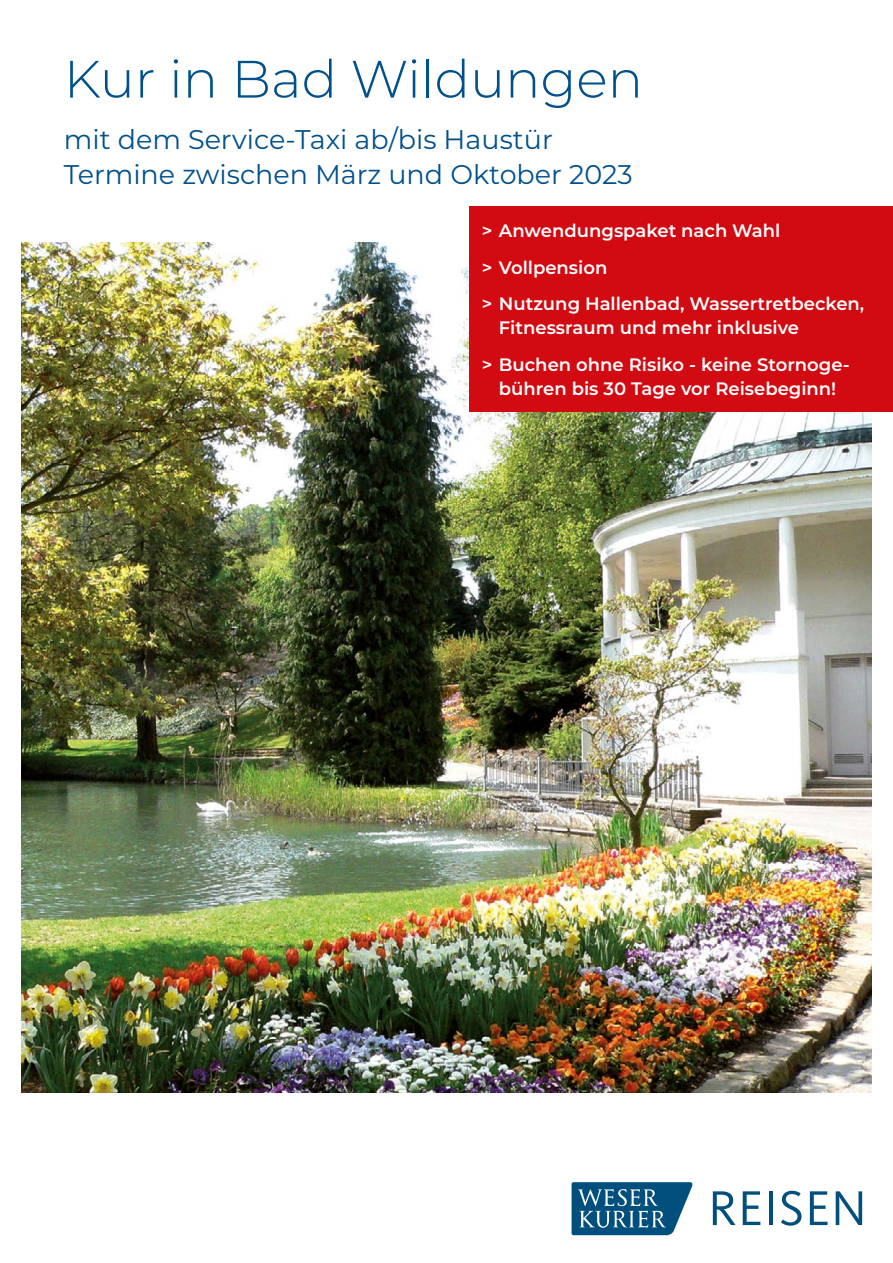
<style>
.page{position:relative;width:893px;height:1263px;background:#fff}
.page>*{position:absolute;margin:0;border:0;box-sizing:border-box;transform-origin:0 0}
.t1{font:300 52.5px "Montserrat";color:#00508c}
.t2{font:27px/34.5px "Montserrat";color:#00508c}
.t3{font:600 18px/36.8px "Montserrat";color:#fff}
</style>
<div class="page">
<svg style="left:713px;top:1191px;width:23px;height:34px"></svg>
<svg style="left:743px;top:1191px;width:17px;height:34px"></svg>
<hr style="left:769px;top:1191px;width:4px;height:34px;background:#004f7c">
<svg style="left:781px;top:1191px;width:20px;height:35px"></svg>
<svg style="left:810px;top:1191px;width:17px;height:34px"></svg>
<svg style="left:836px;top:1191px;width:26px;height:34px"></svg>
<svg style="left:572px;top:1182px;width:121px;height:53px"></svg>
<img style="left:21px;top:242px;width:851px;height:851px">
<div style="left:469px;top:207px;width:424px;height:205px;background:#d20a11"></div>
<h1 class="t1" style="left:64px;top:43px;width:581px">Kur in Bad Wildungen</h1>
<h2 class="t2" style="left:64px;top:121px;width:570px">mit dem Service-Taxi ab/bis Haustür<br>Termine zwischen März und Oktober 2023</h2>
<p class="t3" style="left:482px;top:211px;width:384px">&gt; Anwendungspaket nach Wahl<br>&gt; Vollpension<br>&gt; Nutzung Hallenbad, Wassertretbecken,</p>
<p class="t3" style="left:482px;top:309px;width:369px;text-indent:17px">Fitnessraum und mehr inklusive<br>&gt; Buchen ohne Risiko - keine Stornoge-</p>
<p class="t3" style="left:499px;top:370px;width:339px">bühren bis 30 Tage vor Reisebeginn!</p>
</div>
